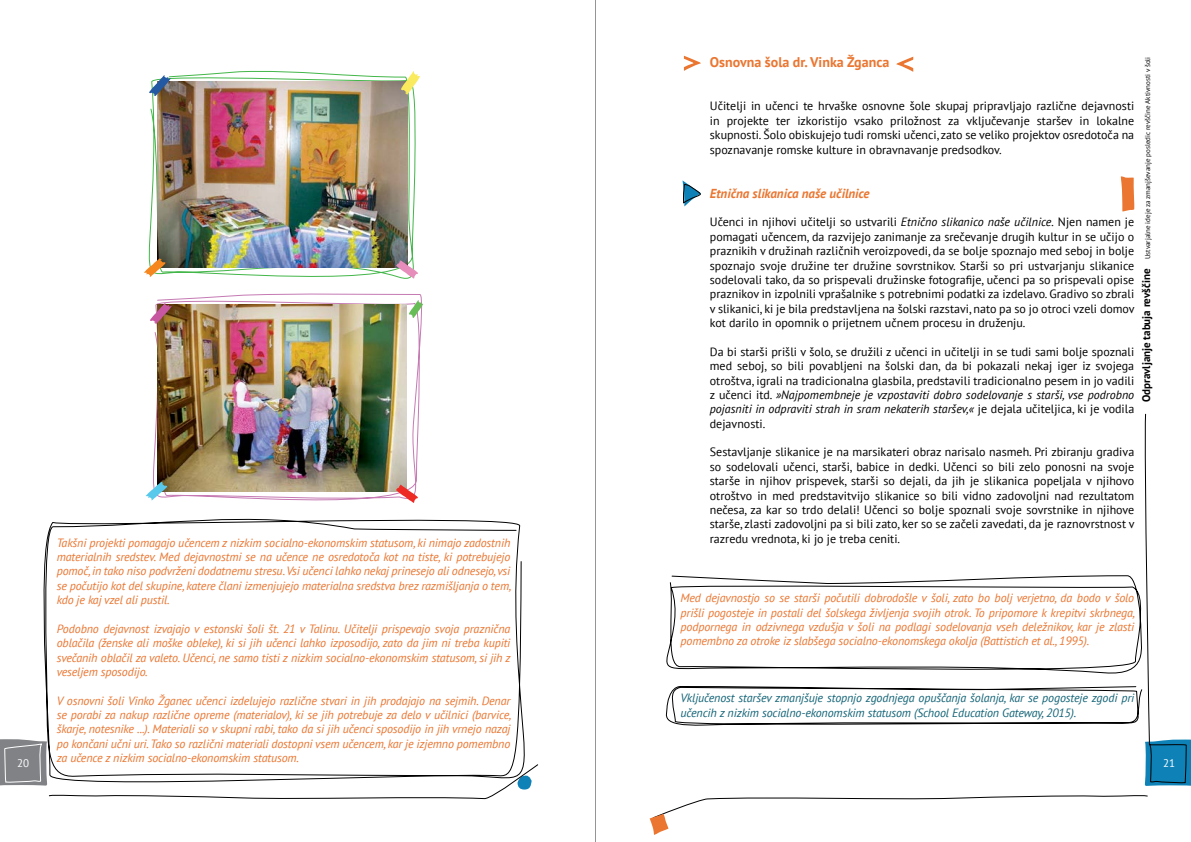
<style>
.page{position:relative;width:1191px;height:842px;background:#fff}
.page>*{position:absolute;margin:0;border:0;box-sizing:border-box;transform-origin:0 0}
.t1{font:700 14px "PT Sans";color:#ea7631}
.t2{font:italic 700 13px "PT Sans";color:#ea7631}
.t3{font:12px/14.4px "PT Sans";color:#000;text-align:justify}
.t4{font:italic 12px/14.4px "PT Sans";letter-spacing:-.01em;color:#ea7631;text-align:justify}
.t5{font:italic 12px/14.4px "PT Sans";letter-spacing:-.01em;color:#146477}
.t6{font:11px "PT Sans";color:#fff}
.t7{font:7px "PT Sans";color:#000}
.s1{font-style:italic}
.s2{font-weight:700;font-size:11px}
</style>
<div class="page">
<svg style="left:43px;top:518px;width:482px;height:220px"></svg>
<svg style="left:649px;top:795px;width:499px;height:40px"></svg>
<svg style="left:683px;top:56px;width:18px;height:15px"></svg>
<svg style="left:148px;top:70px;width:268px;height:207px"></svg>
<img style="left:158px;top:81px;width:249px;height:187px">
<svg style="left:144px;top:258px;width:21px;height:19px"></svg>
<svg style="left:149px;top:75px;width:22px;height:21px"></svg>
<svg style="left:396px;top:260px;width:22px;height:19px"></svg>
<svg style="left:401px;top:71px;width:19px;height:24px"></svg>
<svg style="left:151px;top:293px;width:271px;height:208px"></svg>
<img style="left:158px;top:305px;width:249px;height:186px">
<svg style="left:146px;top:482px;width:21px;height:18px"></svg>
<svg style="left:150px;top:303px;width:22px;height:21px"></svg>
<svg style="left:396px;top:485px;width:22px;height:18px"></svg>
<svg style="left:409px;top:300px;width:14px;height:18px"></svg>
<svg style="left:682px;top:181px;width:19px;height:26px"></svg>
<svg style="left:1120px;top:176px;width:14px;height:36px"></svg>
<svg style="left:0;top:738px;width:539px;height:62px"></svg>
<svg style="left:896px;top:57px;width:18px;height:15px"></svg>
<svg style="left:665px;top:413px;width:526px;height:373px"></svg>
<hr style="left:595px;top:0;width:1px;height:842px;background:#939598">
<p class="t1" style="left:710px;top:53px;width:181px">Osnovna šola dr. Vinka Žganca</p>
<p class="t3" style="left:710px;top:99px;width:426px">Učitelji in učenci te hrvaške osnovne šole skupaj pripravljajo različne dejavnosti in projekte ter izkoristijo vsako priložnost za vključevanje staršev in lokalne skupnosti. Šolo obiskujejo tudi romski učenci, zato se veliko projektov osredotoča na spoznavanje romske kulture in obravnavanje predsodkov.</p>
<p class="t2" style="left:710px;top:185px;width:161px">Etnična slikanica naše učilnice</p>
<p class="t3" style="left:710px;top:215px;width:426px">Učenci in njihovi učitelji so ustvarili <span class="s1">Etnično slikanico naše učilnice.</span> Njen namen je pomagati učencem, da razvijejo zanimanje za srečevanje drugih kultur in se učijo o praznikih v družinah različnih veroizpovedi, da se bolje spoznajo med seboj in bolje spoznajo svoje družine ter družine sovrstnikov. Starši so pri ustvarjanju slikanice sodelovali tako, da so prispevali družinske fotografije, učenci pa so prispevali opise praznikov in izpolnili vprašalnike s potrebnimi podatki za izdelavo. Gradivo so zbrali v slikanici, ki je bila predstavljena na šolski razstavi, nato pa so jo otroci vzeli domov kot darilo in opomnik o prijetnem učnem procesu in druženju.</p>
<p class="t3" style="left:710px;top:344px;width:426px">Da bi starši prišli v šolo, se družili z učenci in učitelji in se tudi sami bolje spoznali med seboj, so bili povabljeni na šolski dan, da bi pokazali nekaj iger iz svojega otroštva, igrali na tradicionalna glasbila, predstavili tradicionalno pesem in jo vadili z učenci itd. <span class="s1">»Najpomembneje je vzpostaviti dobro sodelovanje s starši, vse podrobno pojasniti in odpraviti strah in sram nekaterih staršev,«</span> je dejala učiteljica, ki je vodila dejavnosti.</p>
<p class="t3" style="left:710px;top:445px;width:426px">Sestavljanje slikanice je na marsikateri obraz narisalo nasmeh. Pri zbiranju gradiva so sodelovali učenci, starši, babice in dedki. Učenci so bili zelo ponosni na svoje starše in njihov prispevek, starši so dejali, da jih je slikanica popeljala v njihovo otroštvo in med predstavitvijo slikanice so bili vidno zadovoljni nad rezultatom nečesa, za kar so trdo delali! Učenci so bolje spoznali svoje sovrstnike in njihove starše, zlasti zadovoljni pa si bili zato, ker so se začeli zavedati, da je raznovrstnost v razredu vrednota, ki jo je treba ceniti.</p>
<p class="t7" style="left:1143px;top:402px;width:347px;rotate:-90deg"><span class="s2">Odpravljanje tabuja revščine</span> Ustvarjalne ideje za zmanjševanje posledic revščine Aktivnosti v šoli</p>
<p class="t4" style="left:57px;top:535px;width:456px">Takšni projekti pomagajo učencem z nizkim socialno-ekonomskim statusom, ki nimajo zadostnih materialnih sredstev. Med dejavnostmi se na učence ne osredotoča kot na tiste, ki potrebujejo pomoč, in tako niso podvrženi dodatnemu stresu. Vsi učenci lahko nekaj prinesejo ali odnesejo, vsi se počutijo kot del skupine, katere člani izmenjujejo materialna sredstva brez razmišljanja o tem, kdo je kaj vzel ali pustil.</p>
<p class="t4" style="left:57px;top:621px;width:455px">Podobno dejavnost izvajajo v estonski šoli št. 21 v Talinu. Učitelji prispevajo svoja praznična oblačila (ženske ali moške obleke), ki si jih učenci lahko izposodijo, zato da jim ni treba kupiti svečanih oblačil za valeto. Učenci, ne samo tisti z nizkim socialno-ekonomskim statusom, si jih z veseljem sposodijo.</p>
<p class="t4" style="left:57px;top:693px;width:456px">V osnovni šoli Vinko Žganec učenci izdelujejo različne stvari in jih prodajajo na sejmih. Denar se porabi za nakup različne opreme (materialov), ki se jih potrebuje za delo v učilnici (barvice, škarje, notesnike ...). Materiali so v skupni rabi, tako da si jih učenci sposodijo in jih vrnejo nazaj po končani učni uri. Tako so različni materiali dostopni vsem učencem, kar je izjemno pomembno za učence z nizkim socialno-ekonomskim statusom.</p>
<p class="t4" style="left:680px;top:591px;width:456px">Med dejavnostjo so se starši počutili dobrodošle v šoli, zato bo bolj verjetno, da bodo v šolo prišli pogosteje in postali del šolskega življenja svojih otrok. To pripomore k krepitvi skrbnega, podpornega in odzivnega vzdušja v šoli na podlagi sodelovanja vseh deležnikov, kar je zlasti pomembno za otroke iz slabšega socialno-ekonomskega okolja (Battistich et al., 1995).</p>
<p class="t5" style="left:680px;top:691px;width:455px">Vključenost staršev zmanjšuje stopnjo zgodnjega opuščanja šolanja, kar se pogosteje zgodi pri učencih z nizkim socialno-ekonomskim statusom (School Education Gateway, 2015).</p>
<p class="t6" style="left:17px;top:756px;width:13px">20</p>
<p class="t6" style="left:1163px;top:756px;width:13px">21</p>
</div>
